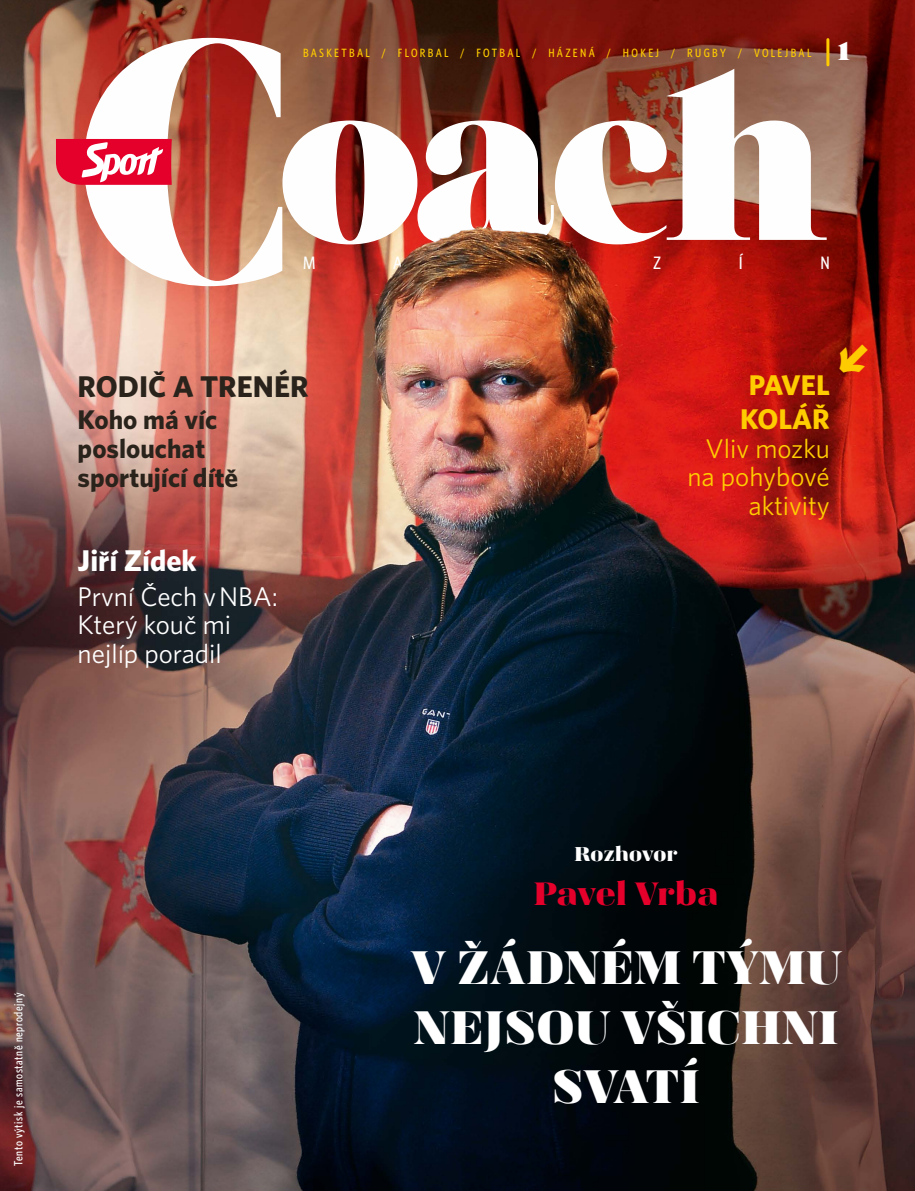
<style>
.page{position:relative;width:915px;height:1191px;background:#fff}
.page>*{position:absolute;margin:0;border:0;box-sizing:border-box;transform-origin:0 0}
.t1{font:225.15px "Grumpy Black 72";color:#fff}
.t2{font:47.55px/59.8px "Magnel";letter-spacing:.035em;color:#fff;text-align:center}
.t3{font:33.45px "Magnel";color:#fff}
.t4{font:32.7px "Magnel";letter-spacing:.015em;color:#e4002b}
.t5{font:30px "Whitney CE Bold";color:#29231c}
.t6{font:30px "Whitney CE Bold";color:#fff}
.t7{font:28.5px/34px "Whitney CE Bold";color:#fc0;text-align:center}
.t8{font:27px/28.5px "Whitney C Ebook";color:#fff}
.t9{font:27px/28.5px "Whitney CE Bold";color:#29231c}
.t10{font:27px/28.5px "Whitney C Ebook";color:#fc0;text-align:right}
.t11{font:20.25px "Magnel";letter-spacing:.025em;color:#fff}
.t12{font:18px "Whitney Cond CE Medium";color:#fff}
.t13{font:12px "Whitney Cond CE Medium";letter-spacing:.195em;color:#fc0}
.t14{font:12px "Whitney Cond CE Medium";letter-spacing:.05em;color:#fff}
.s1{font-size:344.85px}
</style>
<div class="page">
<img style="left:0;top:381px;width:914px;height:810px">
<img style="left:0;top:0;width:914px;height:381px">
<svg style="left:56px;top:130px;width:116px;height:57px"></svg>
<svg style="left:839px;top:344px;width:28px;height:28px"></svg>
<h1 class="t1" style="left:80px;top:31px;width:749px"><span class="s1">C</span>oach</h1>
<p class="t13" style="left:303px;top:46px;width:509px">BASKETBAL / FLORBAL / FOTBAL / HÁZENÁ / HOKEJ / RUGBY / VOLEJBAL</p>
<h3 class="t12" style="left:303px;top:252px;width:14px">M</h3>
<h3 class="t12" style="left:393px;top:252px;width:11px">A</h3>
<h3 class="t12" style="left:653px;top:252px;width:9px">Z</h3>
<h3 class="t12" style="left:738px;top:252px;width:5px">Í</h3>
<h3 class="t12" style="left:820px;top:252px;width:11px">N</h3>
<h3 class="t3" style="left:837px;top:27px;width:14px">1</h3>
<h3 class="t5" style="left:78px;top:369px;width:225px">Rodič a trenér</h3>
<h3 class="t9" style="left:78px;top:405px;width:162px">Koho má víc poslouchat sportující dítě</h3>
<h3 class="t6" style="left:78px;top:542px;width:120px">Jiří Zídek</h3>
<h3 class="t8" style="left:78px;top:582px;width:202px">První Čech v NBA:<br>Který kouč mi nejlíp poradil</h3>
<h3 class="t7" style="left:739px;top:368px;width:91px">Pavel<br>Kolář</h3>
<h3 class="t10" style="left:687px;top:434px;width:144px">Vliv mozku na pohybové aktivity</h3>
<p class="t14" style="left:11px;top:1165px;width:174px;rotate:-90deg">TENTO VÝTISK JE SAMOSTATNĚ NEPRODEJNÝ</p>
<h3 class="t11" style="left:574px;top:840px;width:105px">ROZHOVOR</h3>
<h3 class="t4" style="left:533px;top:872px;width:186px">PAVEL VRBA</h3>
<h2 class="t2" style="left:411px;top:937px;width:431px">V ŽÁDNÉM TÝMU<br>NEJSOU VŠICHNI<br>SVATÍ</h2>
</div>
